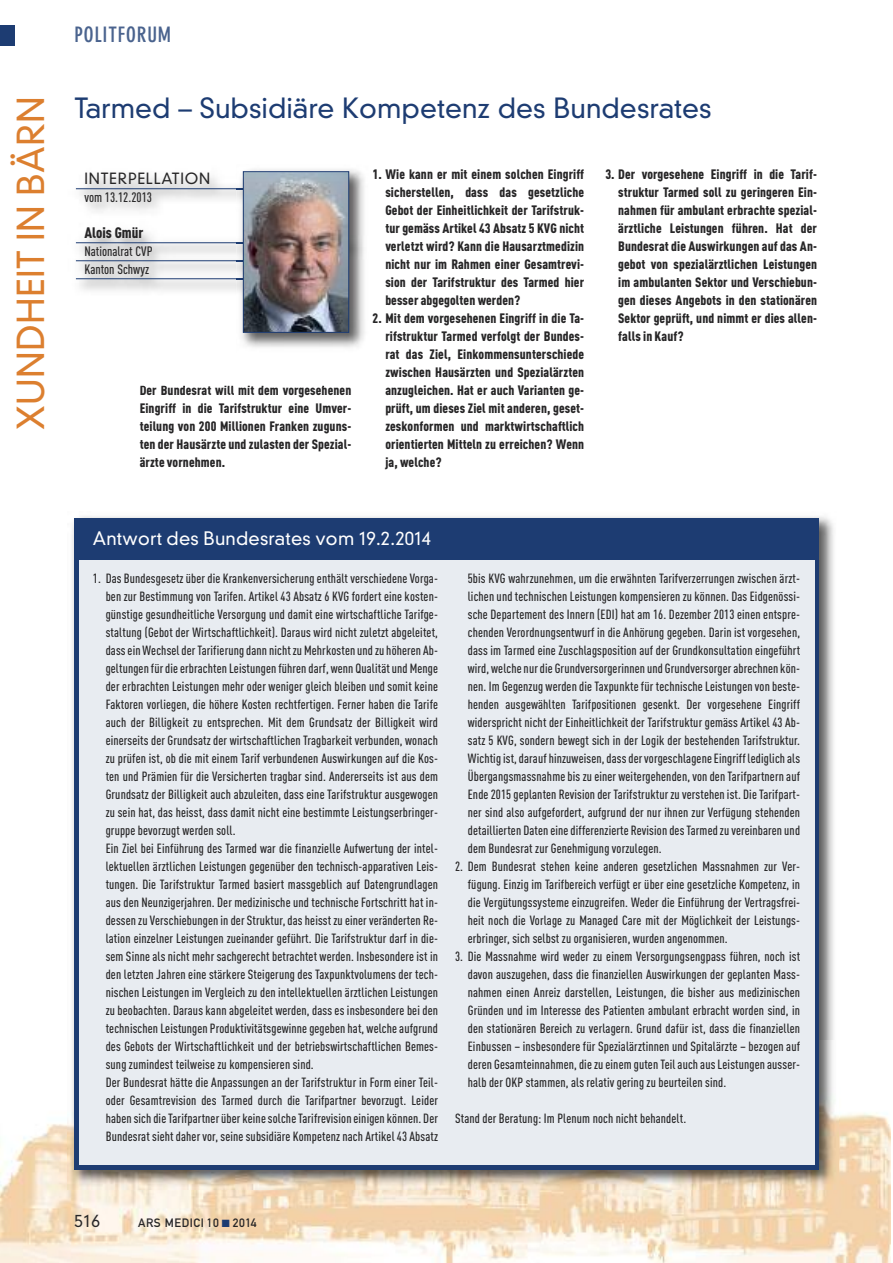
<style>
.page{position:relative;width:893px;height:1263px;background:#fff}
.page>*{position:absolute;margin:0;border:0;box-sizing:border-box;transform-origin:0 0}
.t1{font:300 36px "DIN Neuzeit Grotesk";letter-spacing:.01em;color:#dc7f2f}
.t2{font:300 27px "DIN Neuzeit Grotesk";color:#1d3c72}
.t3{font:700 condensed 21px "DIN Neuzeit Grotesk";letter-spacing:.04em;color:#4a638e}
.t4{font:300 18px "DIN Neuzeit Grotesk";letter-spacing:.01em;color:#fff}
.t5{font:300 16.5px "DIN Neuzeit Grotesk";color:#272627}
.t6{font:300 15px "DIN Neuzeit Grotesk";letter-spacing:.05em;color:#272627}
.t7{font:900 15px "DIN Cond";color:#272627}
.t8{font:900 13.5px/18px "DIN Cond";letter-spacing:.01em;color:#272627;text-align:justify}
.t9{font:500 13.5px/18px "DIN Cond";color:#272627}
.t10{font:500 13.2px/18px "DIN Cond";letter-spacing:.01em;color:#272627;text-align:justify}
.t11{font:12px "DIN Mittelschrift";letter-spacing:.05em;color:#272627}
.s1{color:#1d3c72}
</style>
<div class="page">
<img style="left:0;top:1113px;width:891px;height:150px">
<div style="left:0;top:26px;width:15px;height:20px;background:#1d3c72"></div>
<img style="left:67px;top:516px;width:771px;height:673px">
<div style="left:74px;top:518px;width:745px;height:651px;background:#1d3c72"></div>
<div style="left:79px;top:560px;width:735px;height:605px;background:#e8ecf1"></div>
<img style="left:75px;top:175px;width:250px;height:212px">
<img style="left:140px;top:386px;width:61px;height:1px">
<hr style="left:76px;top:188px;width:168px;height:1px;background:#1d3c72">
<hr style="left:76px;top:242px;width:272px;height:1px;background:#1d3c72">
<hr style="left:76px;top:260px;width:168px;height:1px;background:#1d3c72">
<hr style="left:76px;top:278px;width:168px;height:1px;background:#1d3c72">
<img style="left:236px;top:169px;width:129px;height:183px">
<img style="left:245px;top:173px;width:102px;height:158px">
<div style="left:243px;top:171px;width:106px;height:162px;border:1px solid #1d3c72"></div>
<h1 class="t1" style="left:17px;top:430px;width:335px;rotate:-90deg">XUNDHEIT IN BÄRN</h1>
<h3 class="t3" style="left:74px;top:27px;width:98px">POLITFORUM</h3>
<h2 class="t2" style="left:74px;top:98px;width:639px">Tarmed – Subsidiäre Kompetenz des Bundesrates</h2>
<p class="t6" style="left:84px;top:173px;width:127px">INTERPELLATION</p>
<p class="t9" style="left:84px;top:190px;width:69px">vom 13.12.2013</p>
<p class="t7" style="left:84px;top:227px;width:60px">Alois Gmür</p>
<p class="t9" style="left:84px;top:244px;width:70px">Nationalrat CVP<br>Kanton Schwyz</p>
<p class="t8" style="left:140px;top:383px;width:213px">Der Bundesrat will mit dem vorgesehenen Eingriff in die Tarifstruktur eine Umver&shy;teilung von 200 Millionen Franken zuguns&shy;ten der Hausärzte und zulasten der Spezial&shy;ärzte vornehmen.</p>
<p class="t8" style="left:385px;top:167px;width:200px;text-indent:-13px">1. Wie kann er mit einem solchen Eingriff sicherstellen, dass das gesetzliche Gebot der Einheitlichkeit der Tarifstruk&shy;tur gemäss Artikel 43 Absatz 5 KVG nicht verletzt wird? Kann die Hausarztmedizin nicht nur im Rahmen einer Gesamtrevi&shy;sion der Tarifstruktur des Tarmed hier besser abgegolten werden?</p>
<p class="t8" style="left:385px;top:311px;width:200px;text-indent:-13px">2. Mit dem vorgesehenen Eingriff in die Ta&shy;rifstruktur Tarmed verfolgt der Bundes&shy;rat das Ziel, Einkommensunterschiede zwischen Hausärzten und Spezialärzten anzugleichen. Hat er auch Varianten ge&shy;prüft, um dieses Ziel mit anderen, geset&shy;zeskonformen und marktwirtschaftlich orientierten Mitteln zu erreichen? Wenn ja, welche?</p>
<p class="t8" style="left:618px;top:167px;width:200px;text-indent:-13px">3. Der vorgesehene Eingriff in die Tarif&shy;struktur Tarmed soll zu geringeren Ein&shy;nahmen für ambulant erbrachte spezial&shy;ärztliche Leistungen führen. Hat der Bundesrat die Auswirkungen auf das An&shy;gebot von spezialärztlichen Leistungen im ambulanten Sektor und Verschiebun&shy;gen dieses Angebots in den stationären Sektor geprüft, und nimmt er dies allen&shy;falls in Kauf?</p>
<h3 class="t4" style="left:93px;top:531px;width:340px">Antwort des Bundesrates vom 19.2.2014</h3>
<p class="t10" style="left:106px;top:570px;width:334px;text-align:left;text-indent:-13px">1. Das Bundesgesetz über die Krankenversicherung enthält verschiedene Vorga&shy;ben zur Bestimmung von Tarifen. Artikel 43 Absatz 6 KVG fordert eine kosten&shy;günstige gesundheitliche Versorgung und damit eine wirtschaftliche Tarifge&shy;staltung (Gebot der Wirtschaftlichkeit). Daraus wird nicht zuletzt abgeleitet, dasseinWechselderTarifierungdannnichtzu Mehrkostenundzuhöheren Ab&shy;geltungenfürdieerbrachtenLeistungenführendarf, wenn Qualitätund Menge der erbrachten Leistungen mehr oder weniger gleich bleiben und somit keine Faktoren vorliegen, die höhere Kosten rechtfertigen. Ferner haben die Tarife auch der Billigkeit zu entsprechen. Mit dem Grundsatz der Billigkeit wird einerseits der Grundsatz der wirtschaftlichen Tragbarkeit verbunden, wonach zu prüfen ist, ob die mit einem Tarif verbundenen Auswirkungen auf die Kos&shy;ten und Prämien für die Versicherten tragbar sind. Andererseits ist aus dem Grundsatz der Billigkeit auch abzuleiten, dass eine Tarifstruktur ausgewogen zu sein hat, das heisst, dass damit nicht eine bestimmte Leistungserbringer&shy;gruppe bevorzugt werden soll.<br>Ein Ziel bei Einführung des Tarmed war die finanzielle Aufwertung der intel&shy;lektuellen ärztlichen Leistungen gegenüber den technisch-apparativen Leis&shy;tungen. Die Tarifstruktur Tarmed basiert massgeblich auf Datengrundlagen aus den Neunzigerjahren. Der medizinische und technische Fortschritt hat in&shy;dessen zu Verschiebungen in der Struktur, das heisst zu einer veränderten Re&shy;lation einzelner Leistungen zueinander geführt. Die Tarifstruktur darf in die&shy;sem Sinne als nicht mehr sachgerecht betrachtet werden. Insbesondere ist in den letzten Jahren eine stärkere Steigerung des Taxpunktvolumens der tech&shy;nischen Leistungen im Vergleich zu den intellektuellen ärztlichen Leistungen zu beobachten. Daraus kann abgeleitet werden, dass es insbesondere bei den technischen Leistungen Produktivitätsgewinne gegeben hat, welche aufgrund des Gebots der Wirtschaftlichkeit und der betriebswirtschaftlichen Bemes&shy;sung zumindest teilweise zu kompensieren sind.<br>Der Bundesrat hätte die Anpassungen an der Tarifstruktur in Form einer Teil&shy;oder Gesamtrevision des Tarmed durch die Tarifpartner bevorzugt. Leider habensichdieTarifpartnerüberkeinesolcheTarifrevisioneinigenkönnen. Der Bundesrat sieht daher vor, seine subsidiäre Kompetenz nach Artikel 43 Absatz</p>
<p class="t10" style="left:468px;top:570px;width:334px">5bis KVG wahrzunehmen, um die erwähnten Tarifverzerrungen zwischen ärzt&shy;lichen und technischen Leistungen kompensieren zu können. Das Eidgenössi&shy;sche Departement des Innern (EDI) hat am 16. Dezember 2013 einen entspre&shy;chenden Verordnungsentwurf in die Anhörung gegeben. Darin ist vorgesehen, dass im Tarmed eine Zuschlagsposition auf der Grundkonsultation eingeführt wird, welchenurdie Grundversorgerinnenund Grundversorgerabrechnenkön&shy;nen. Im Gegenzug werden die Taxpunkte für technische Leistungen von beste&shy;henden ausgewählten Tarifpositionen gesenkt. Der vorgesehene Eingriff widerspricht nicht der Einheitlichkeit der Tarifstruktur gemäss Artikel 43 Ab&shy;satz 5 KVG, sondern bewegt sich in der Logik der bestehenden Tarifstruktur.<br>Wichtigist,daraufhinzuweisen,dassdervorgeschlageneEingriff lediglichals Übergangsmassnahme bis zu einer weitergehenden, von den Tarifpartnern auf Ende 2015 geplanten Revision der Tarifstruktur zu verstehen ist. Die Tarifpart&shy;ner sind also aufgefordert, aufgrund der nur ihnen zur Verfügung stehenden detaillierten Dateneinedifferenzierte RevisiondesTarmedzuvereinbarenund dem Bundesrat zur Genehmigung vorzulegen.</p>
<p class="t10" style="left:468px;top:858px;width:334px;text-indent:-13px">2. Dem Bundesrat stehen keine anderen gesetzlichen Massnahmen zur Ver&shy;fügung. Einzig im Tarifbereich verfügt er über eine gesetzliche Kompetenz, in die Vergütungssysteme einzugreifen. Weder die Einführung der Vertragsfrei&shy;heit noch die Vorlage zu Managed Care mit der Möglichkeit der Leistungs&shy;erbringer, sich selbst zu organisieren, wurden angenommen.</p>
<p class="t10" style="left:468px;top:948px;width:334px;text-indent:-13px">3. Die Massnahme wird weder zu einem Versorgungsengpass führen, noch ist davon auszugehen, dass die finanziellen Auswirkungen der geplanten Mass&shy;nahmen einen Anreiz darstellen, Leistungen, die bisher aus medizinischen Gründen und im Interesse des Patienten ambulant erbracht worden sind, in den stationären Bereich zu verlagern. Grund dafür ist, dass die finanziellen Einbussen – insbesondere für Spezialärztinnen und Spitalärzte – bezogen auf deren Gesamteinnahmen,diezueinem gutenTeilauchausLeistungenausser&shy;halb der OKP stammen, als relativ gering zu beurteilen sind.</p>
<p class="t10" style="left:455px;top:1110px;width:233px">Stand der Beratung: Im Plenum noch nicht behandelt.</p>
<p class="t5" style="left:74px;top:1214px;width:27px">516</p>
<p class="t11" style="left:138px;top:1218px;width:120px">ARS MEDICI 10 <span class="s1">■</span> 2014</p>
</div>
